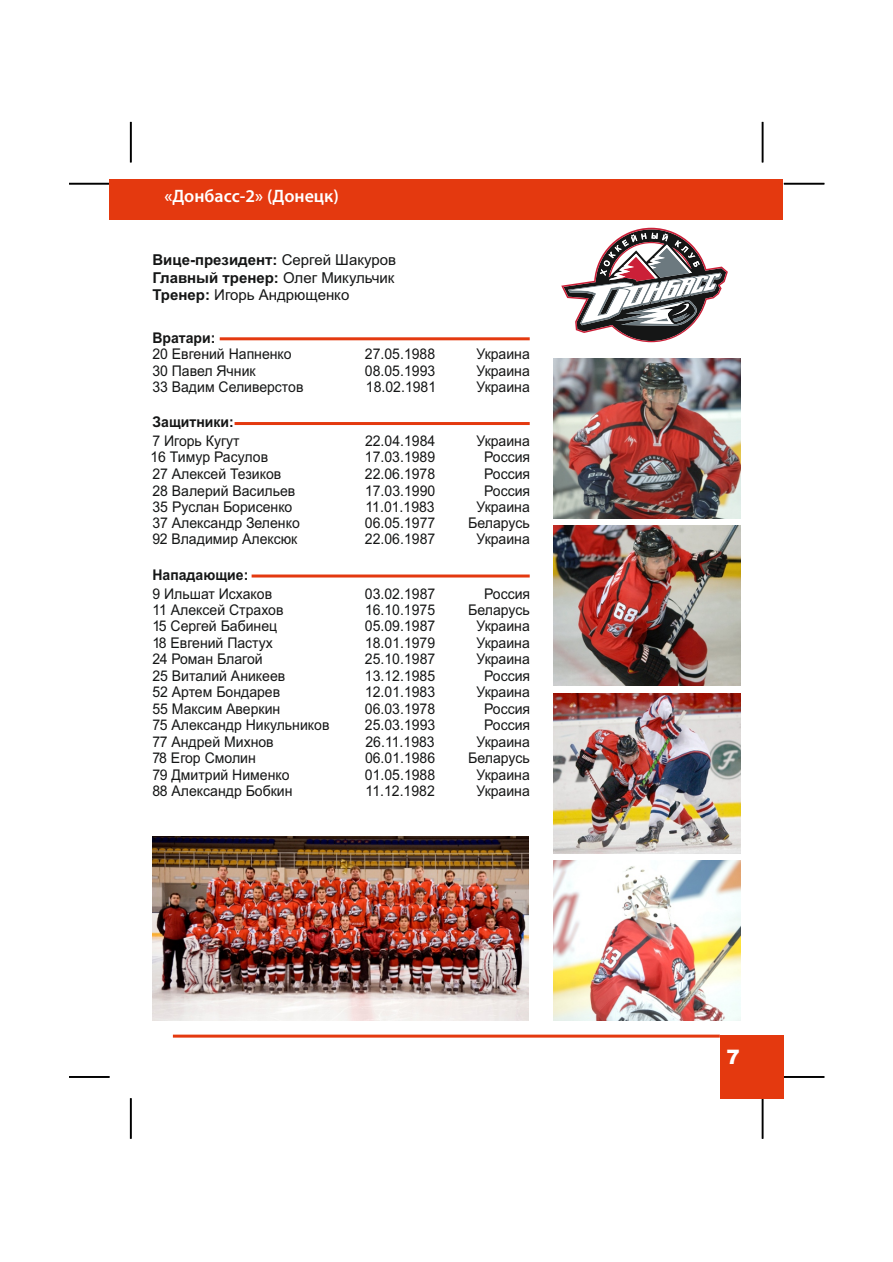
<style>
.page{position:relative;width:893px;height:1262px;background:#fff}
.page>*{position:absolute;margin:0;border:0;box-sizing:border-box;transform-origin:0 0}
.t1{font:900 19.95px "Arial";color:#fff}
.t2{font:600 18px "Myriad Pro";color:#fff}
.t3{font:700 15px/18.3px "Arial";color:#151616}
.t4{font:15px "Arial";color:#151616}
.t5{font:14.7px "Arial";color:#151616;scale:.95 1}
.t6{font:700 14.7px "Arial";color:#151616;scale:.95 1}
.s1{font-weight:400}
.s2{font-weight:700}
</style>
<div class="page">
<hr style="left:69px;top:183px;width:40px;height:2px;background:#000">
<hr style="left:783px;top:183px;width:41px;height:2px;background:#000">
<hr style="left:130px;top:122px;width:2px;height:40px;background:#000">
<hr style="left:130px;top:1098px;width:2px;height:40px;background:#000">
<hr style="left:761px;top:122px;width:2px;height:40px;background:#000">
<hr style="left:761px;top:1098px;width:2px;height:40px;background:#000">
<hr style="left:69px;top:1076px;width:40px;height:1px;background:#000">
<hr style="left:783px;top:1076px;width:41px;height:1px;background:#000">
<div style="left:109px;top:179px;width:674px;height:41px;background:#e4390f"></div>
<div style="left:719px;top:1034px;width:64px;height:64px;background:#e4390f"></div>
<hr style="left:173px;top:1034px;width:546px;height:3px;background:#e4390f">
<svg style="left:561px;top:228px;width:166px;height:114px"></svg>
<img style="left:553px;top:860px;width:187px;height:160px">
<img style="left:553px;top:693px;width:187px;height:160px">
<img style="left:553px;top:525px;width:187px;height:161px">
<img style="left:553px;top:358px;width:187px;height:160px">
<hr style="left:220px;top:337px;width:309px;height:3px;background:#e4390f">
<hr style="left:234px;top:422px;width:295px;height:3px;background:#e4390f">
<hr style="left:251px;top:574px;width:278px;height:3px;background:#e4390f">
<img style="left:152px;top:836px;width:376px;height:184px">
<p class="t2" style="left:164px;top:189px;width:176px">«Донбасс-2» (Донецк)</p>
<p class="t3" style="left:152px;top:252px;width:245px">Вице-президент: <span class="s1">Сергей Шакуров<br></span>Главный тренер: <span class="s1">Олег Микульчик</span></p>
<p class="t4" style="left:152px;top:289px;width:198px"><span class="s2">Тренер:</span> Игорь Андрющенко</p>
<p class="t6" style="left:152px;top:332px;width:68px">Вратари:</p>
<p class="t5" style="left:152px;top:349px;width:148px">20 Евгений Напненко</p>
<p class="t5" style="left:365px;top:349px;width:75px">27.05.1988</p>
<p class="t5" style="left:476px;top:349px;width:58px">Украина</p>
<p class="t5" style="left:152px;top:365px;width:110px">30 Павел Ячник</p>
<p class="t5" style="left:365px;top:365px;width:75px">08.05.1993</p>
<p class="t5" style="left:476px;top:365px;width:58px">Украина</p>
<p class="t6" style="left:152px;top:416px;width:87px">Защитники:</p>
<p class="t5" style="left:152px;top:435px;width:93px">7 Игорь Кугут</p>
<p class="t5" style="left:365px;top:435px;width:75px">22.04.1984</p>
<p class="t5" style="left:476px;top:435px;width:58px">Украина</p>
<p class="t5" style="left:150px;top:451px;width:125px">16 Тимур Расулов</p>
<p class="t5" style="left:365px;top:451px;width:75px">17.03.1989</p>
<p class="t5" style="left:484px;top:451px;width:50px">Россия</p>
<p class="t5" style="left:152px;top:485px;width:152px">28 Валерий Васильев</p>
<p class="t5" style="left:365px;top:485px;width:75px">17.03.1990</p>
<p class="t5" style="left:484px;top:485px;width:50px">Россия</p>
<p class="t5" style="left:152px;top:381px;width:160px">33 Вадим Селиверстов</p>
<p class="t5" style="left:366px;top:381px;width:75px">18.02.1981</p>
<p class="t5" style="left:476px;top:381px;width:58px">Украина</p>
<p class="t5" style="left:152px;top:468px;width:137px">27 Алексей Тезиков</p>
<p class="t5" style="left:365px;top:468px;width:75px">22.06.1978</p>
<p class="t5" style="left:484px;top:468px;width:50px">Россия</p>
<p class="t5" style="left:152px;top:501px;width:149px">35 Руслан Борисенко</p>
<p class="t5" style="left:365px;top:501px;width:74px">11.01.1983</p>
<p class="t5" style="left:476px;top:501px;width:58px">Украина</p>
<p class="t5" style="left:152px;top:517px;width:157px">37 Александр Зеленко</p>
<p class="t5" style="left:365px;top:517px;width:75px">06.05.1977</p>
<p class="t5" style="left:468px;top:517px;width:66px">Беларусь</p>
<p class="t5" style="left:152px;top:533px;width:154px">92 Владимир Алексюк</p>
<p class="t5" style="left:365px;top:533px;width:75px">22.06.1987</p>
<p class="t5" style="left:476px;top:533px;width:58px">Украина</p>
<p class="t6" style="left:152px;top:569px;width:102px">Нападающие:</p>
<p class="t5" style="left:152px;top:588px;width:128px">9 Ильшат Исхаков</p>
<p class="t5" style="left:365px;top:588px;width:75px">03.02.1987</p>
<p class="t5" style="left:484px;top:588px;width:50px">Россия</p>
<p class="t5" style="left:152px;top:604px;width:139px">11 Алексей Страхов</p>
<p class="t5" style="left:365px;top:604px;width:75px">16.10.1975</p>
<p class="t5" style="left:468px;top:604px;width:66px">Беларусь</p>
<p class="t5" style="left:152px;top:637px;width:128px">18 Евгений Пастух</p>
<p class="t5" style="left:365px;top:637px;width:75px">18.01.1979</p>
<p class="t5" style="left:476px;top:637px;width:58px">Украина</p>
<p class="t5" style="left:152px;top:653px;width:118px">24 Роман Благой</p>
<p class="t5" style="left:365px;top:653px;width:75px">25.10.1987</p>
<p class="t5" style="left:476px;top:653px;width:58px">Украина</p>
<p class="t5" style="left:152px;top:670px;width:141px">25 Виталий Аникеев</p>
<p class="t5" style="left:365px;top:670px;width:75px">13.12.1985</p>
<p class="t5" style="left:484px;top:670px;width:50px">Россия</p>
<p class="t5" style="left:152px;top:686px;width:136px">52 Артем Бондарев</p>
<p class="t5" style="left:365px;top:686px;width:75px">12.01.1983</p>
<p class="t5" style="left:476px;top:686px;width:58px">Украина</p>
<p class="t5" style="left:152px;top:703px;width:136px">55 Максим Аверкин</p>
<p class="t5" style="left:365px;top:703px;width:75px">06.03.1978</p>
<p class="t5" style="left:484px;top:703px;width:50px">Россия</p>
<p class="t5" style="left:152px;top:719px;width:188px">75 Александр Никульников</p>
<p class="t5" style="left:365px;top:719px;width:75px">25.03.1993</p>
<p class="t5" style="left:484px;top:719px;width:50px">Россия</p>
<p class="t5" style="left:152px;top:620px;width:133px">15 Сергей Бабинец</p>
<p class="t5" style="left:365px;top:620px;width:75px">05.09.1987</p>
<p class="t5" style="left:476px;top:620px;width:58px">Украина</p>
<p class="t5" style="left:152px;top:736px;width:129px">77 Андрей Михнов</p>
<p class="t5" style="left:365px;top:736px;width:74px">26.11.1983</p>
<p class="t5" style="left:476px;top:736px;width:58px">Украина</p>
<p class="t5" style="left:152px;top:752px;width:110px">78 Егор Смолин</p>
<p class="t5" style="left:365px;top:752px;width:75px">06.01.1986</p>
<p class="t5" style="left:468px;top:752px;width:66px">Беларусь</p>
<p class="t5" style="left:152px;top:769px;width:146px">79 Дмитрий Нименко</p>
<p class="t5" style="left:365px;top:769px;width:75px">01.05.1988</p>
<p class="t5" style="left:476px;top:769px;width:58px">Украина</p>
<p class="t5" style="left:152px;top:785px;width:149px">88 Александр Бобкин</p>
<p class="t5" style="left:365px;top:785px;width:74px">11.12.1982</p>
<p class="t5" style="left:476px;top:785px;width:58px">Украина</p>
<h1 class="t1" style="left:726px;top:1049px;width:15px">7</h1>
</div>
